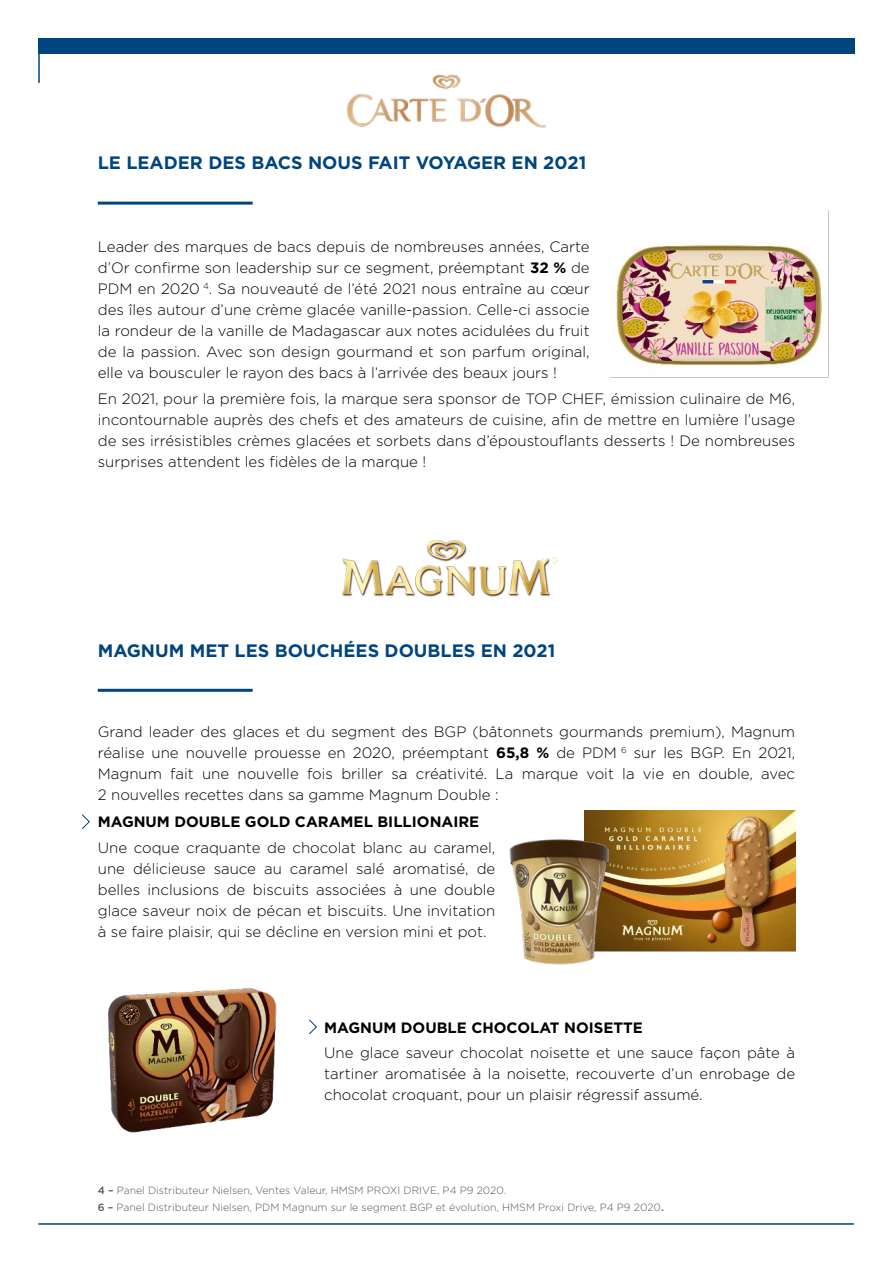
<style>
.page{position:relative;width:893px;height:1263px;background:#fff}
.page>*{position:absolute;margin:0;border:0;box-sizing:border-box;transform-origin:0 0}
.t1{font:700 18px "Gotham";color:#00457d}
.t2{font:300 15px/21px "Gotham";color:#000;text-align:justify}
.t3{font:700 15px "Gotham";color:#000}
.t4{font:300 10.5px/16.8px "Gotham";color:#575756}
.s1{font-weight:700}
.s2{font-weight:500}
</style>
<div class="page">
<hr style="left:38px;top:1223px;width:816px;height:2px;background:#00457d">
<div style="left:38px;top:38px;width:817px;height:16px;background:#00457d"></div>
<img style="left:346px;top:74px;width:201px;height:54px">
<img style="left:342px;top:540px;width:216px;height:57px">
<hr style="left:98px;top:202px;width:155px;height:3px;background:#00457d">
<hr style="left:98px;top:689px;width:155px;height:3px;background:#00457d">
<img style="left:611px;top:210px;width:218px;height:168px">
<img style="left:585px;top:810px;width:210px;height:141px">
<img style="left:108px;top:988px;width:169px;height:145px">
<svg style="left:82px;top:814px;width:8px;height:15px"></svg>
<svg style="left:309px;top:1019px;width:8px;height:16px"></svg>
<img style="left:509px;top:836px;width:117px;height:129px">
<p class="t1" style="left:98px;top:151px;width:490px">LE LEADER DES BACS NOUS FAIT VOYAGER EN 2021</p>
<p class="t2" style="left:98px;top:236px;width:493px">Leader des marques de bacs depuis de nombreuses années, Carte d’Or confirme son leadership sur ce segment, préemptant <span class="s1">32 %</span> de PDM en 2020 <sup>4</sup>. Sa nouveauté de l’été 2021 nous entraîne au cœur des îles autour d’une crème glacée vanille-passion. Celle-ci associe la rondeur de la vanille de Madagascar aux notes acidulées du fruit de la passion. Avec son design gourmand et son parfum original, elle va bousculer le rayon des bacs à l’arrivée des beaux jours !</p>
<p class="t2" style="left:98px;top:387px;width:699px">En 2021, pour la première fois, la marque sera sponsor de TOP CHEF, émission culinaire de M6, incontournable auprès des chefs et des amateurs de cuisine, afin de mettre en lumière l’usage de ses irrésistibles crèmes glacées et sorbets dans d’époustouflants desserts ! De nombreuses surprises attendent les fidèles de la marque !</p>
<p class="t1" style="left:98px;top:638px;width:459px">MAGNUM MET LES BOUCHÉES DOUBLES EN 2021</p>
<p class="t2" style="left:98px;top:721px;width:699px">Grand leader des glaces et du segment des BGP (bâtonnets gourmands premium), Magnum réalise une nouvelle prouesse en 2020, préemptant <span class="s1">65,8 %</span> de PDM <sup>6</sup> sur les BGP. En 2021, Magnum fait une nouvelle fois briller sa créativité. La marque voit la vie en double, avec 2 nouvelles recettes dans sa gamme Magnum Double :</p>
<p class="t3" style="left:98px;top:812px;width:383px">MAGNUM DOUBLE GOLD CARAMEL BILLIONAIRE</p>
<p class="t2" style="left:98px;top:836px;width:399px">Une coque craquante de chocolat blanc au caramel, une délicieuse sauce au caramel salé aromatisé, de belles inclusions de biscuits associées à une double glace saveur noix de pécan et biscuits. Une invitation à se faire plaisir, qui se décline en version mini et pot.</p>
<p class="t3" style="left:324px;top:1017px;width:320px">MAGNUM DOUBLE CHOCOLAT NOISETTE</p>
<p class="t2" style="left:324px;top:1042px;width:472px">Une glace saveur chocolat noisette et une sauce façon pâte à tartiner aromatisée à la noisette, recouverte d’un enrobage de chocolat croquant, pour un plaisir régressif assumé.</p>
<p class="t4" style="left:98px;top:1181px;width:567px"><span class="s2">4 –</span> Panel Distributeur Nielsen, Ventes Valeur, HMSM PROXI DRIVE, P4 P9 2020.<br><span class="s2">6 –</span> Panel Distributeur Nielsen, PDM Magnum sur le segment BGP et évolution, HMSM Proxi Drive, P4 P9 2020<span class="s2">.</span></p>
</div>
